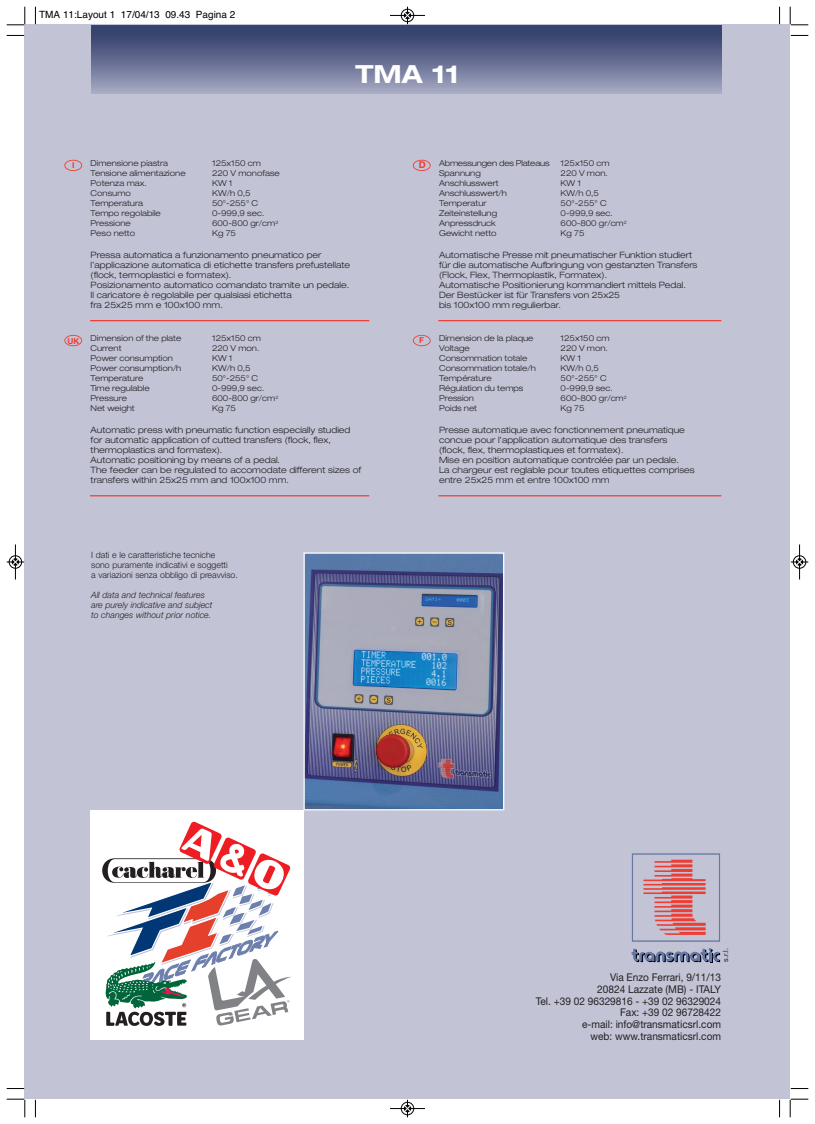
<style>
.page{position:relative;width:815px;height:1124px;background:#fff}
.page>*{position:absolute;margin:0;border:0;box-sizing:border-box;transform-origin:0 0}
.t1{font:700 expanded 25px "Helvetica Neue";color:#fff}
.t2{font:10.62px/11.9px "Helvetica Neue";color:#231f20;text-align:right;scale:.95 1}
.t3{font:10px "Helvetica";color:#000}
.t4{font:700 9.38px "Helvetica Neue";color:#ee3e34}
.t5{font:300 expanded 8.75px/10px "Helvetica Neue";color:#231f20}
.t6{font:300 8.75px/10px "Helvetica Neue";color:#231f20}
.t7{font:italic 300 8.75px/10px "Helvetica Neue";color:#231f20}
.t8{font:300 expanded 8.12px/10px "Helvetica Neue";color:#231f20}
.t9{font:700 8.12px "Helvetica Neue";color:#ee3e34}
.t10{font:7.25px "Helvetica Neue";color:#231f20}
</style>
<div class="page">
<div style="left:25px;top:25px;width:765px;height:1073px;background:#c2c4d6"></div>
<div style="left:91px;top:25px;width:630px;height:22px;background:#37446e"></div>
<div style="left:91px;top:35px;width:630px;height:59px;background:linear-gradient(to bottom,#36406c,#a6aac3)"></div>
<svg style="left:64px;top:160px;width:18px;height:11px"></svg>
<svg style="left:413px;top:160px;width:18px;height:11px"></svg>
<hr style="left:90px;top:320px;width:279px;height:1px;background:#ee3e34">
<hr style="left:438px;top:320px;width:283px;height:1px;background:#ee3e34">
<hr style="left:438px;top:495px;width:283px;height:1px;background:#ee3e34">
<svg style="left:64px;top:335px;width:18px;height:11px"></svg>
<svg style="left:413px;top:335px;width:18px;height:11px"></svg>
<hr style="left:90px;top:495px;width:279px;height:1px;background:#ee3e34">
<img style="left:306px;top:554px;width:196px;height:254px">
<div style="left:304px;top:552px;width:200px;height:258px;border:1px solid #fff"></div>
<svg style="left:643px;top:859px;width:63px;height:75px"></svg>
<div style="left:632px;top:853px;width:88px;height:88px;border:1px solid #6578a2"></div>
<svg style="left:631px;top:948px;width:89px;height:14px"></svg>
<div style="left:90px;top:810px;width:214px;height:229px;background:#fff"></div>
<svg style="left:102px;top:821px;width:189px;height:204px"></svg>
<svg style="left:35px;top:7px;width:1px;height:17px"></svg>
<svg style="left:7px;top:35px;width:17px;height:1px"></svg>
<svg style="left:779px;top:7px;width:1px;height:17px"></svg>
<svg style="left:791px;top:35px;width:17px;height:1px"></svg>
<svg style="left:35px;top:1099px;width:1px;height:18px"></svg>
<svg style="left:7px;top:1088px;width:17px;height:1px"></svg>
<svg style="left:779px;top:1099px;width:1px;height:18px"></svg>
<svg style="left:791px;top:1088px;width:17px;height:1px"></svg>
<svg style="left:7px;top:7px;width:19px;height:19px"></svg>
<svg style="left:790px;top:7px;width:18px;height:19px"></svg>
<svg style="left:7px;top:1098px;width:19px;height:19px"></svg>
<svg style="left:790px;top:1098px;width:18px;height:19px"></svg>
<hr style="left:390px;top:15px;width:35px;height:1px;background:#000">
<div style="left:401px;top:9px;width:13px;height:13px;border:1px solid #000;border-radius:50%"></div>
<svg style="left:404px;top:7px;width:7px;height:17px"></svg>
<hr style="left:390px;top:1108px;width:35px;height:1px;background:#000">
<div style="left:401px;top:1101px;width:13px;height:13px;border:1px solid #000;border-radius:50%"></div>
<svg style="left:404px;top:1099px;width:7px;height:18px"></svg>
<div style="left:12px;top:558px;width:7px;height:8px;background:#666;border-radius:50%"></div>
<hr style="left:15px;top:544px;width:1px;height:35px;background:#000">
<div style="left:9px;top:555px;width:13px;height:13px;border:1px solid #000;border-radius:50%"></div>
<svg style="left:7px;top:558px;width:17px;height:7px"></svg>
<div style="left:796px;top:558px;width:7px;height:8px;background:#666;border-radius:50%"></div>
<hr style="left:799px;top:544px;width:1px;height:35px;background:#000">
<div style="left:793px;top:555px;width:13px;height:13px;border:1px solid #000;border-radius:50%"></div>
<svg style="left:791px;top:558px;width:17px;height:7px"></svg>
<p class="t3" style="left:39px;top:11px;width:198px">TMA 11:Layout 1 17/04/13 09.43 Pagina 2</p>
<p class="t9" style="left:72px;top:162px;width:4px">I</p>
<p class="t8" style="left:91px;top:159px;width:97px">Dimensione piastra<br>Tensione alimentazione<br>Potenza max.<br>Consumo<br>Temperatura<br>Tempo regolabile<br>Pressione<br>Peso netto</p>
<p class="t8" style="left:212px;top:159px;width:69px">125x150 cm<br>220 V monofase<br>KW 1<br>KW/h 0,5<br>50°-255° C<br>0-999,9 sec.<br>600-800 gr/cm<sup>2<br></sup>Kg 75</p>
<h1 class="t1" style="left:355px;top:65px;width:106px">TMA 11</h1>
<p class="t4" style="left:419px;top:162px;width:8px">D</p>
<p class="t8" style="left:439px;top:159px;width:112px">Abmessungen des Plateaus<br>Spannung<br>Anschlusswert<br>Anschlusswert/h<br>Temperatur<br>Zeiteinstellung<br>Anpressdruck<br>Gewicht netto</p>
<p class="t8" style="left:561px;top:159px;width:68px">125x150 cm<br>220 V mon.<br>KW 1<br>KW/h 0,5<br>50°-255° C<br>0-999,9 sec.<br>600-800 gr/cm<sup>2<br></sup>Kg 75</p>
<p class="t9" style="left:67px;top:338px;width:13px">UK</p>
<p class="t5" style="left:91px;top:250px;width:261px">Pressa automatica a funzionamento pneumatico per l’applicazione automatica di etichette transfers prefustellate (flock, termoplastici e formatex).<br>Posizionamento automatico comandato tramite un pedale.<br>Il caricatore è regolabile per qualsiasi etichetta<br>fra 25x25 mm e 100x100 mm.</p>
<p class="t8" style="left:91px;top:334px;width:92px">Dimension of the plate<br>Current<br>Power consumption<br>Power consumption/h<br>Temperature<br>Time regulable<br>Pressure<br>Net weight</p>
<p class="t8" style="left:212px;top:334px;width:68px">125x150 cm<br>220 V mon.<br>KW 1<br>KW/h 0,5<br>50°-255° C<br>0-999,9 sec.<br>600-800 gr/cm<sup>2<br></sup>Kg 75</p>
<p class="t5" style="left:91px;top:425px;width:272px">Automatic press with pneumatic function especially studied for automatic application of cutted transfers (flock, flex, thermoplastics and formatex).<br>Automatic positioning by means of a pedal.<br>The feeder can be regulated to accomodate different sizes of transfers within 25x25 mm and 100x100 mm.</p>
<p class="t6" style="left:91px;top:551px;width:148px">I dati e le caratteristiche tecniche<br>sono puramente indicativi e soggetti<br>a variazioni senza obbligo di preavviso.</p>
<p class="t7" style="left:91px;top:591px;width:123px">All data and technical features are purely indicative and subject to changes without prior notice.</p>
<p class="t9" style="left:419px;top:337px;width:6px">F</p>
<p class="t5" style="left:439px;top:250px;width:260px">Automatische Presse mit pneumatischer Funktion studiert für die automatische Aufbringung von gestanzten Transfers (Flock, Flex, Thermoplastik, Formatex).<br>Automatische Positionierung kommandiert mittels Pedal.<br>Der Bestücker ist für Transfers von 25x25<br>bis 100x100 mm regulierbar.</p>
<p class="t8" style="left:439px;top:334px;width:98px">Dimension de la plaque<br>Voltage<br>Consommation totale<br>Consommation totale/h<br>Température<br>Régulation du temps<br>Pression<br>Poids net</p>
<p class="t8" style="left:561px;top:334px;width:68px">125x150 cm<br>220 V mon.<br>KW 1<br>KW/h 0,5<br>50°-255° C<br>0-999,9 sec.<br>600-800 gr/cm<sup>2<br></sup>Kg 75</p>
<p class="t5" style="left:439px;top:425px;width:257px">Presse automatique avec fonctionnement pneumatique concue pour l’application automatique des transfers (flock, flex, thermoplastiques et formatex).<br>Mise en position automatique controlée par un pedale.<br>La chargeur est reglable pour toutes etiquettes comprises entre 25x25 mm et entre 100x100 mm</p>
<p class="t10" style="left:723px;top:962px;width:16px;rotate:-90deg">s.r.l.</p>
<p class="t2" style="left:536px;top:971px;width:196px">Via Enzo Ferrari, 9/11/13<br>20824 Lazzate (MB) - ITALY<br>Tel. +39 02 96329816 - +39 02 96329024<br>Fax: +39 02 96728422<br>e-mail: info@transmaticsrl.com<br>web: www.transmaticsrl.com</p>
</div>
